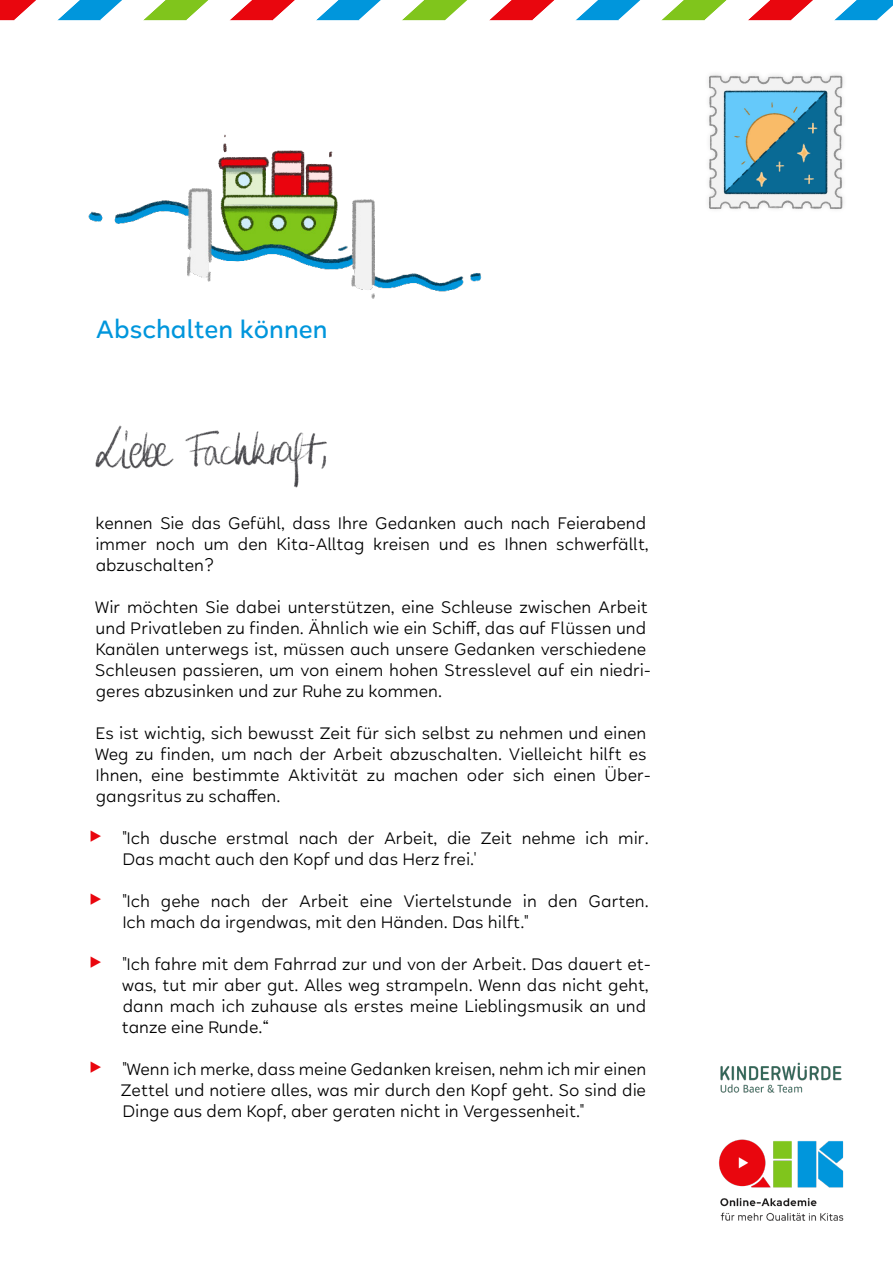
<style>
.page{position:relative;width:893px;height:1263px;background:#fff}
.page>*{position:absolute;margin:0;border:0;box-sizing:border-box;transform-origin:0 0}
.t1{font:45px "Helvetica";color:#e9060e}
.t2{font:500 27px "Halcyon";color:#0096dc}
.t3{font:18px/21px "Halcyon";color:#000}
</style>
<div class="page">
<svg style="left:0;top:0;width:893px;height:20px"></svg>
<img style="left:719px;top:1139px;width:125px;height:82px">
<img style="left:721px;top:1063px;width:121px;height:29px">
<img style="left:95px;top:425px;width:232px;height:63px">
<img style="left:88px;top:134px;width:394px;height:165px">
<img style="left:708px;top:74px;width:136px;height:136px">
<p class="t2" style="left:96px;top:309px;width:233px">Abschalten können</p>
<p class="t3" style="left:95px;top:512px;width:555px">kennen Sie das Gefühl, dass Ihre Gedanken auch nach Feierabend immer noch um den Kita-Alltag kreisen und es Ihnen schwerfällt, abzuschalten?</p>
<p class="t3" style="left:95px;top:596px;width:558px">Wir möchten Sie dabei unterstützen, eine Schleuse zwischen Arbeit und Privatleben zu finden. Ähnlich wie ein Schiff, das auf Flüssen und Kanälen unterwegs ist, müssen auch unsere Gedanken verschiedene Schleusen passieren, um von einem hohen Stresslevel auf ein niedri&shy;geres abzusinken und zur Ruhe zu kommen.</p>
<p class="t3" style="left:95px;top:722px;width:558px">Es ist wichtig, sich bewusst Zeit für sich selbst zu nehmen und einen Weg zu finden, um nach der Arbeit abzuschalten. Vielleicht hilft es Ihnen, eine bestimmte Aktivität zu machen oder sich einen Über&shy;gangsritus zu schaffen.</p>
<p class="t1" style="left:87px;top:803px;width:17px">‣</p>
<p class="t3" style="left:123px;top:827px;width:528px">"Ich dusche erstmal nach der Arbeit, die Zeit nehme ich mir.<br>Das macht auch den Kopf und das Herz frei.'</p>
<p class="t1" style="left:87px;top:866px;width:17px">‣</p>
<p class="t3" style="left:123px;top:890px;width:528px">"Ich gehe nach der Arbeit eine Viertelstunde in den Garten.<br>Ich mach da irgendwas, mit den Händen. Das hilft."</p>
<p class="t1" style="left:87px;top:929px;width:17px">‣</p>
<p class="t3" style="left:122px;top:953px;width:531px">"Ich fahre mit dem Fahrrad zur und von der Arbeit. Das dauert et&shy;was, tut mir aber gut. Alles weg strampeln. Wenn das nicht geht, dann mach ich zuhause als erstes meine Lieblingsmusik an und tanze eine Runde.“</p>
<p class="t1" style="left:87px;top:1034px;width:17px">‣</p>
<p class="t3" style="left:120px;top:1058px;width:527px;text-align:justify">"Wenn ich merke, dass meine Gedanken kreisen, nehm ich mir einen Zettel und notiere alles, was mir durch den Kopf geht. So sind die Dinge aus dem Kopf, aber geraten nicht in Vergessenheit."</p>
</div>
